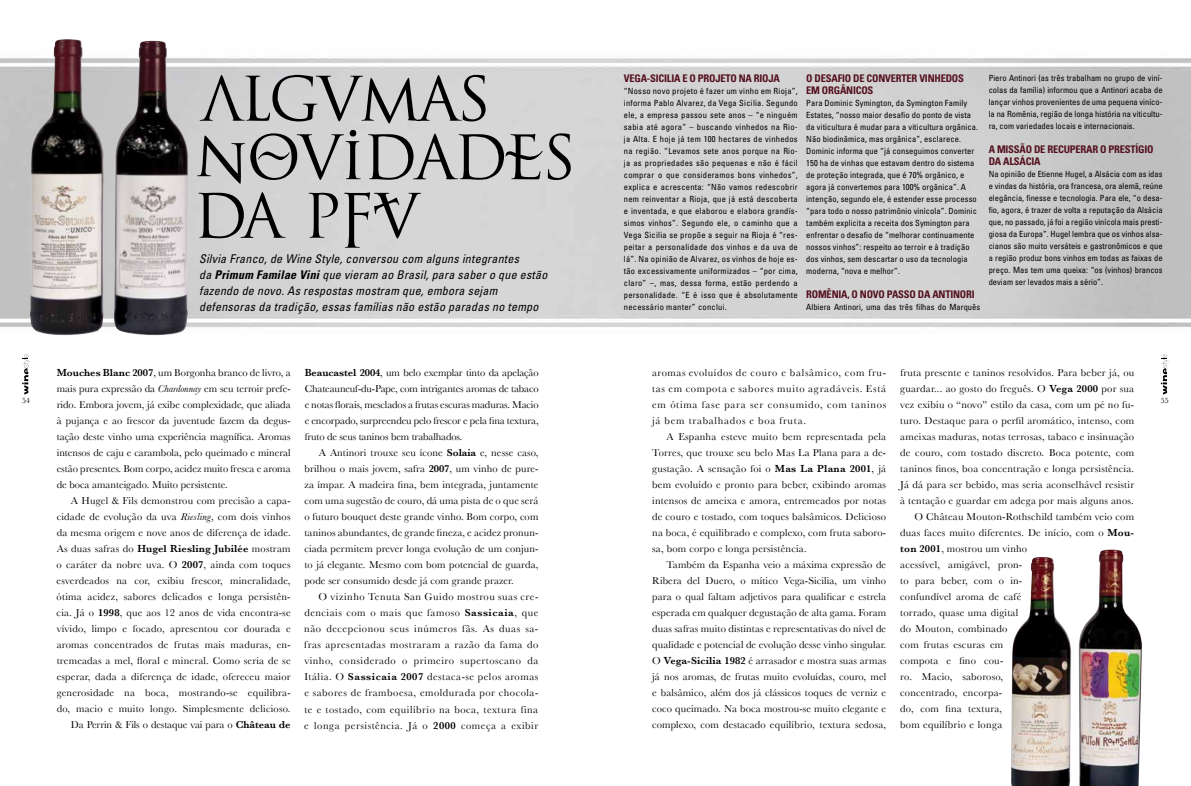
<style>
.page{position:relative;width:1191px;height:786px;background:#fff}
.page>*{position:absolute;margin:0;border:0;box-sizing:border-box;transform-origin:0 0}
.t1{font:italic condensed 12px/16px "Univers";letter-spacing:.02em;color:#000}
.t2{font:10.5px/16px "Baskerville";letter-spacing:.02em;color:#000;text-align:justify}
.t3{font:700 condensed 10.5px/12px "Univers";letter-spacing:-.02em;color:#54101e}
.t4{font:condensed 8.5px/12px "Univers";letter-spacing:.01em;color:#000;text-align:justify}
.t5{font:8px "Baskerville";color:#000}
.s1{font-weight:700}
.s2{font-weight:600}
.s3{font-style:italic}
</style>
<div class="page">
<img style="left:0;top:58px;width:1191px;height:269px">
<svg style="left:1160px;top:354px;width:8px;height:40px"></svg>
<svg style="left:22px;top:354px;width:8px;height:40px"></svg>
<svg style="left:198px;top:192px;width:223px;height:55px"></svg>
<svg style="left:197px;top:130px;width:374px;height:54px"></svg>
<svg style="left:199px;top:75px;width:286px;height:48px"></svg>
<img style="left:30px;top:39px;width:159px;height:297px">
<img style="left:1011px;top:549px;width:131px;height:236px">
<p class="t1" style="left:199px;top:250px;width:350px">Silvia Franco, de Wine Style, conversou com alguns integrantes<br>da <span class="s1">Primum Familae Vini</span> que vieram ao Brasil, para saber o que estão fazendo de novo. As respostas mostram que, embora sejam defensoras da tradição, essas famílias não estão paradas no tempo</p>
<p class="t3" style="left:624px;top:72px;width:158px">VEGA-SICILIA E O PROJETO NA RIOJA</p>
<p class="t4" style="left:624px;top:85px;width:175px">“Nosso novo projeto é fazer um vinho em Rioja”, informa Pablo Alvarez, da Vega Sicilia. Segundo ele, a empresa passou sete anos – “e ninguém sabia até agora” – buscando vinhedos na Rio&shy;ja Alta. E hoje já tem 100 hectares de vinhedos na região. “Levamos sete anos porque na Rio&shy;ja as propriedades são pequenas e não é fácil comprar o que consideramos bons vinhedos”, explica e acrescenta: “Não vamos redescobrir nem reinventar a Rioja, que já está descoberta e inventada, e que elaborou e elabora grandís&shy;simos vinhos”. Segundo ele, o caminho que a Vega Sicilia se propõe a seguir na Rioja é “res&shy;peitar a personalidade dos vinhos e da uva de lá”. Na opinião de Alvarez, os vinhos de hoje es&shy;tão excessivamente uniformizados – “por cima, claro” –, mas, dessa forma, estão perdendo a personalidade. “E é isso que é absolutamente necessário manter” conclui.</p>
<p class="t3" style="left:806px;top:72px;width:159px">O DESAFIO DE CONVERTER VINHEDOS<br>EM ORGÂNICOS</p>
<p class="t4" style="left:806px;top:97px;width:173px;text-align:left">Para Dominic Symington, da Symington Family Estates, “nosso maior desafio do ponto de vista da viticultura é mudar para a viticultura orgânica.<br>Não biodinâmica, mas orgânica”, esclarece.<br>Dominic informa que “já conseguimos converter 150 ha de vinhas que estavam dentro do sistema de proteção integrada, que é 70% orgânico, e agora já convertemos para 100% orgânica”. A intenção, segundo ele, é estender esse processo “para todo o nosso patrimônio vinícola”. Dominic também explicita a receita dos Symington para enfrentar o desafio de “melhorar continuamente nossos vinhos”: respeito ao terroir e à tradição dos vinhos, sem descartar o uso da tecnologia moderna, “nova e melhor”.</p>
<p class="t3" style="left:806px;top:288px;width:170px">ROMÊNIA, O NOVO PASSO DA ANTINORI</p>
<p class="t4" style="left:806px;top:301px;width:175px">Albiera Antinori, uma das três filhas do Marquês</p>
<p class="t4" style="left:988px;top:71px;width:175px">Piero Antinori (as três trabalham no grupo de viní&shy;colas da família) informou que a Antinori acaba de lançar vinhos provenientes de uma pequena viníco&shy;la na Romênia, região de longa história na viticultu&shy;ra, com variedades locais e internacionais.</p>
<p class="t3" style="left:988px;top:143px;width:166px">A MISSÃO DE RECUPERAR O PRESTÍGIO<br>DA ALSÁCIA</p>
<p class="t4" style="left:988px;top:167px;width:175px">Na opinião de Etienne Hugel, a Alsácia com as idas e vindas da história, ora francesa, ora alemã, reúne elegância, finesse e tecnologia. Para ele, “o desa&shy;fio, agora, é trazer de volta a reputação da Alsácia que, no passado, já foi a região vinícola mais presti&shy;giosa da Europa”. Hugel lembra que os vinhos alsa&shy;cianos são muito versáteis e gastronômicos e que a região produz bons vinhos em todas as faixas de preço. Mas tem uma queixa: “os (vinhos) brancos deviam ser levados mais a sério”.</p>
<p class="t2" style="left:57px;top:364px;width:235px"><span class="s2">Mouches Blanc 2007</span>, um Borgonha branco de livro, a mais pura expressão da <span class="s3">Chardonnay</span> em seu terroir prefe&shy;rido. Embora jovem, já exibe complexidade, que aliada à pujança e ao frescor da juventude fazem da degus&shy;tação deste vinho uma experiência magnífica. Aromas intensos de caju e carambola, pelo queimado e mineral estão presentes. Bom corpo, acidez muito fresca e aroma de boca amanteigado. Muito persistente.</p>
<p class="t2" style="left:57px;top:492px;width:235px;text-align:right">A Hugel &amp; Fils demonstrou com precisão a capa&shy;cidade de evolução da uva <span class="s3">Riesling</span>, com dois vinhos da mesma origem e nove anos de diferença de idade.<br>As duas safras do <span class="s2">Hugel Riesling Jubilée</span> mostram o caráter da nobre uva. O <span class="s2">2007</span>, ainda com toques esverdeados na cor, exibiu frescor, mineralidade, ótima acidez, sabores delicados e longa persistên&shy;cia. Já o <span class="s2">1998</span>, que aos 12 anos de vida encontra-se vívido, limpo e focado, apresentou cor dourada e aromas concentrados de frutas mais maduras, en&shy;tremeadas a mel, floral e mineral. Como seria de se esperar, dada a diferença de idade, ofereceu maior generosidade na boca, mostrando-se equilibra&shy;do, macio e muito longo. Simplesmente delicioso.<br>Da Perrin &amp; Fils o destaque vai para o <span class="s2">Château de</span></p>
<p class="t2" style="left:652px;top:364px;width:235px">aromas evoluídos de couro e balsâmico, com fru&shy;tas em compota e sabores muito agradáveis. Está em ótima fase para ser consumido, com taninos já bem trabalhados e boa fruta.</p>
<p class="t2" style="left:652px;top:428px;width:235px;text-indent:14px">A Espanha esteve muito bem representada pela Torres, que trouxe seu belo Mas La Plana para a de&shy;gustação. A sensação foi o <span class="s2">Mas La Plana 2001</span>, já bem evoluído e pronto para beber, exibindo aromas intensos de ameixa e amora, entremeados por notas de couro e tostado, com toques balsâmicos. Delicioso na boca, é equilibrado e complexo, com fruta saboro&shy;sa, bom corpo e longa persistência.</p>
<p class="t2" style="left:652px;top:556px;width:235px;text-indent:14px">Também da Espanha veio a máxima expressão de Ribera del Duero, o mítico Vega-Sicilia, um vinho para o qual faltam adjetivos para qualificar e estrela esperada em qualquer degustação de alta gama. Foram duas safras muito distintas e representativas do nível de qualidade e potencial de evolução desse vinho singular.<br>O <span class="s2">Vega-Sicilia 1982</span> é arrasador e mostra suas armas já nos aromas, de frutas muito evoluídas, couro, mel e balsâmico, além dos já clássicos toques de verniz e coco queimado. Na boca mostrou-se muito elegante e complexo, com destacado equilíbrio, textura sedosa,</p>
<p class="t2" style="left:305px;top:364px;width:235px"><span class="s2">Beaucastel 2004</span>, um belo exemplar tinto da apelação Chateauneuf-du-Pape, com intrigantes aromas de tabaco e notas florais, mesclados a frutas escuras maduras. Macio e encorpado, surpreendeu pelo frescor e pela fina textura, fruto de seus taninos bem trabalhados.</p>
<p class="t2" style="left:304px;top:444px;width:236px;text-indent:14px">A Antinori trouxe seu ícone <span class="s2">Solaia</span> e, nesse caso, brilhou o mais jovem, safra <span class="s2">2007</span>, um vinho de pure&shy;za ímpar. A madeira fina, bem integrada, juntamente com uma sugestão de couro, dá uma pista de o que será o futuro bouquet deste grande vinho. Bom corpo, com taninos abundantes, de grande fineza, e acidez pronun&shy;ciada permitem prever longa evolução de um conjun&shy;to já elegante. Mesmo com bom potencial de guarda, pode ser consumido desde já com grande prazer.</p>
<p class="t2" style="left:304px;top:588px;width:235px;text-indent:14px">O vizinho Tenuta San Guido mostrou suas cre&shy;denciais com o mais que famoso <span class="s2">Sassicaia</span>, que não decepcionou seus inúmeros fãs. As duas sa&shy;fras apresentadas mostraram a razão da fama do vinho, considerado o primeiro supertoscano da Itália. O <span class="s2">Sassicaia 2007</span> destaca-se pelos aromas e sabores de framboesa, emoldurada por chocola&shy;te e tostado, com equilíbrio na boca, textura fina e longa persistência. Já o <span class="s2">2000</span> começa a exibir</p>
<p class="t2" style="left:900px;top:364px;width:235px">fruta presente e taninos resolvidos. Para beber já, ou</p>
<p class="t2" style="left:900px;top:380px;width:235px">guardar... ao gosto do freguês. O <span class="s2">Vega 2000</span> por sua</p>
<p class="t2" style="left:900px;top:396px;width:235px">vez exibiu o “novo” estilo da casa, com um pé no fu-</p>
<p class="t2" style="left:900px;top:412px;width:235px">turo. Destaque para o perfil aromático, intenso, com</p>
<p class="t2" style="left:900px;top:428px;width:235px">ameixas maduras, notas terrosas, tabaco e insinuação</p>
<p class="t2" style="left:900px;top:444px;width:235px">de couro, com tostado discreto. Boca potente, com</p>
<p class="t2" style="left:900px;top:460px;width:235px">taninos finos, boa concentração e longa persistência.</p>
<p class="t2" style="left:900px;top:476px;width:235px">Já dá para ser bebido, mas seria aconselhável resistir</p>
<p class="t2" style="left:900px;top:492px;width:235px">à tentação e guardar em adega por mais alguns anos.</p>
<p class="t2" style="left:914px;top:508px;width:221px">O Château Mouton-Rothschild também veio com</p>
<p class="t2" style="left:900px;top:524px;width:235px">duas faces muito diferentes. De início, com o <span class="s2">Mou-</span></p>
<p class="t2" style="left:900px;top:540px;width:128px"><span class="s2">ton 2001</span>, mostrou um vinho</p>
<p class="t2" style="left:900px;top:556px;width:123px">acessível, amigável, pron-</p>
<p class="t2" style="left:900px;top:572px;width:123px">to para beber, com o in-</p>
<p class="t2" style="left:900px;top:588px;width:122px">confundível aroma de café</p>
<p class="t2" style="left:900px;top:604px;width:119px">torrado, quase uma digital</p>
<p class="t2" style="left:900px;top:620px;width:108px">do Mouton, combinado</p>
<p class="t2" style="left:900px;top:636px;width:104px">com frutas escuras em</p>
<p class="t2" style="left:900px;top:652px;width:104px">compota e fino cou-</p>
<p class="t2" style="left:900px;top:668px;width:104px">ro. Macio, saboroso,</p>
<p class="t2" style="left:900px;top:684px;width:103px">concentrado, encorpa-</p>
<p class="t2" style="left:900px;top:700px;width:103px">do, com fina textura,</p>
<p class="t2" style="left:900px;top:716px;width:103px">bom equilíbrio e longa</p>
<p class="t5" style="left:22px;top:395px;width:9px">54</p>
<p class="t5" style="left:1160px;top:395px;width:9px">55</p>
</div>
